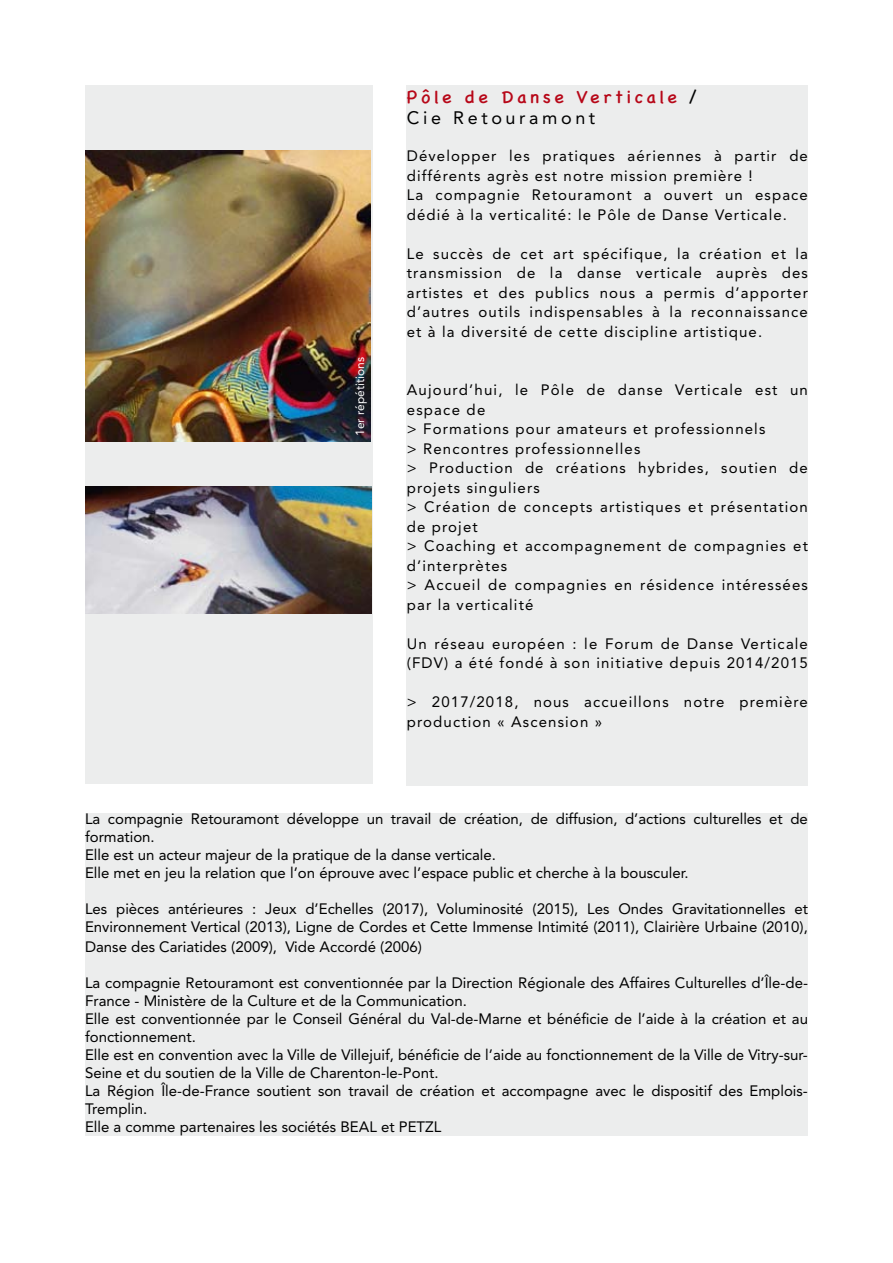
<style>
.page{position:relative;width:893px;height:1263px;background:#fff}
.page>*{position:absolute;margin:0;border:0;box-sizing:border-box;transform-origin:0 0}
.t1{font:18px "Chalkboard SE";letter-spacing:.2em;color:#b70718}
.t2{font:18px "Avenir LT";letter-spacing:.2em;color:#000}
.t3{font:15px/18px "Avenir LT";color:#000}
.t4{font:15px/19.5px "Avenir LT";letter-spacing:.075em;color:#000}
.t5{font:12px "Avenir LT";color:#fff}
.s1{font-family:"Avenir LT";font-weight:800;color:#000}
</style>
<div class="page">
<div style="left:85px;top:85px;width:288px;height:699px;background:#eceded"></div>
<div style="left:407px;top:85px;width:401px;height:700px;background:#eceded"></div>
<div style="left:85px;top:813px;width:723px;height:322px;background:#eceded"></div>
<img style="left:85px;top:151px;width:286px;height:291px">
<img style="left:85px;top:486px;width:287px;height:128px">
<p class="t5" style="left:353px;top:436px;width:80px;rotate:-90deg">1er répétitions</p>
<p class="t1" style="left:407px;top:81px;width:291px">Pôle de Danse Verticale <span class="s1">/</span></p>
<p class="t2" style="left:407px;top:107px;width:190px">Cie Retouramont</p>
<p class="t4" style="left:407px;top:146px;width:403px">Développer les pratiques aériennes à partir de différents agrès est notre mission première !<br>La compagnie Retouramont a ouvert un espace dédié à la verticalité: le Pôle de Danse Verticale.</p>
<p class="t3" style="left:407px;top:244px;width:403px;line-height:19.5px;text-align:justify">Le succès de cet art spécifique, la création et la transmission de la danse verticale auprès des artistes et des publics nous a permis d’apporter d’autres outils indispensables à la reconnaissance et à la diversité de cette discipline artistique.</p>
<p class="t4" style="left:407px;top:380px;width:403px">Aujourd’hui, le Pôle de danse Verticale est un espace de<br>&gt; Formations pour amateurs et professionnels<br>&gt; Rencontres professionnelles<br>&gt; Production de créations hybrides, soutien de projets singuliers<br>&gt; Création de concepts artistiques et présentation de projet<br>&gt; Coaching et accompagnement de compagnies et d’interprètes<br>&gt; Accueil de compagnies en résidence intéressées par la verticalité</p>
<p class="t4" style="left:407px;top:634px;width:403px">Un réseau européen : le Forum de Danse Verticale (FDV) a été fondé à son initiative depuis 2014/2015</p>
<p class="t4" style="left:407px;top:692px;width:403px">&gt; 2017/2018, nous accueillons notre première production « Ascension »</p>
<p class="t3" style="left:85px;top:810px;width:724px">La compagnie Retouramont développe un travail de création, de diffusion, d’actions culturelles et de formation.<br>Elle est un acteur majeur de la pratique de la danse verticale.<br>Elle met en jeu la relation que l’on éprouve avec l’espace public et cherche à la bousculer.</p>
<p class="t3" style="left:85px;top:900px;width:724px">Les pièces antérieures : Jeux d’Echelles (2017), Voluminosité (2015), Les Ondes Gravitationnelles et<br>Environnement Vertical (2013), Ligne de Cordes et Cette Immense Intimité (2011), Clairière Urbaine (2010),</p>
<p class="t3" style="left:85px;top:938px;width:338px">Danse des Cariatides (2009), Vide Accordé (2006)</p>
<p class="t3" style="left:85px;top:974px;width:724px">La compagnie Retouramont est conventionnée par la Direction Régionale des Affaires Culturelles d’Île-de-France - Ministère de la Culture et de la Communication.<br>Elle est conventionnée par le Conseil Général du Val-de-Marne et bénéficie de l’aide à la création et au fonctionnement.<br>Elle est en convention avec la Ville de Villejuif, bénéficie de l’aide au fonctionnement de la Ville de Vitry-sur-Seine et du soutien de la Ville de Charenton-le-Pont.<br>La Région Île-de-France soutient son travail de création et accompagne avec le dispositif des Emplois-Tremplin.<br>Elle a comme partenaires les sociétés BEAL et PETZL</p>
</div>
